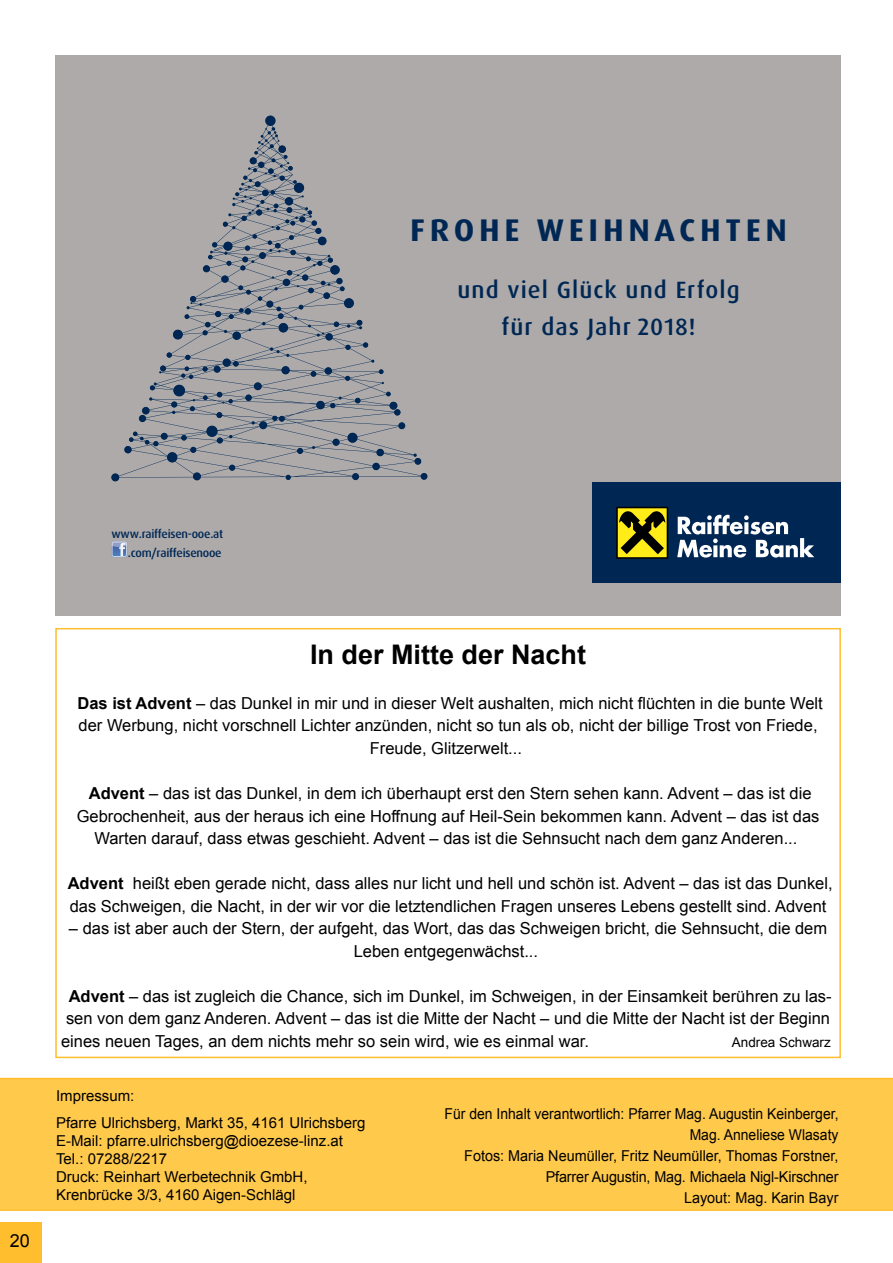
<style>
.page{position:relative;width:893px;height:1263px;background:#fff}
.page>*{position:absolute;margin:0;border:0;box-sizing:border-box;transform-origin:0 0}
.t1{font:700 31.35px "Dax Pro";letter-spacing:.14em;color:#002754;scale:1.05 1}
.t2{font:700 27px "Arial";color:#000}
.t3{font:500 23.55px/36.8px "Dax Pro";letter-spacing:.045em;color:#002754;text-align:center}
.t4{font:18px "Arial";color:#000}
.t5{font:16.5px/22.5px "Arial";color:#000;text-align:center}
.t6{font:15px/21px "Arial";color:#000;text-align:right;scale:.93 1}
.t7{font:15px/18px "Arial";color:#000}
.t8{font:13.5px "Arial";color:#000}
.t9{font:500 11.85px/19.6px "Dax Pro";letter-spacing:-.02em;color:#002754;text-align:right}
.s1{font-weight:700}
</style>
<div class="page">
<div style="left:0;top:1078px;width:893px;height:133px;background:#ffc94c"></div>
<div style="left:55px;top:55px;width:786px;height:560px;background:#adaaa9"></div>
<svg style="left:112px;top:116px;width:315px;height:365px"></svg>
<div style="left:111px;top:473px;width:8px;height:8px;background:#002754;border-radius:50%"></div>
<div style="left:193px;top:472px;width:8px;height:8px;background:#002754;border-radius:50%"></div>
<div style="left:352px;top:473px;width:7px;height:7px;background:#002754;border-radius:50%"></div>
<div style="left:259px;top:421px;width:8px;height:8px;background:#002754;border-radius:50%"></div>
<div style="left:142px;top:407px;width:8px;height:7px;background:#002754;border-radius:50%"></div>
<div style="left:124px;top:446px;width:8px;height:7px;background:#002754;border-radius:50%"></div>
<div style="left:161px;top:433px;width:7px;height:7px;background:#002754;border-radius:50%"></div>
<svg style="left:145px;top:440px;width:13px;height:6px"></svg>
<svg style="left:129px;top:431px;width:9px;height:11px"></svg>
<svg style="left:190px;top:447px;width:6px;height:6px"></svg>
<svg style="left:181px;top:435px;width:6px;height:6px"></svg>
<div style="left:167px;top:452px;width:10px;height:10px;background:#002754;border-radius:50%"></div>
<svg style="left:229px;top:465px;width:6px;height:6px"></svg>
<div style="left:217px;top:437px;width:6px;height:7px;background:#002754;border-radius:50%"></div>
<svg style="left:286px;top:475px;width:5px;height:5px"></svg>
<svg style="left:297px;top:448px;width:6px;height:6px"></svg>
<div style="left:332px;top:439px;width:8px;height:7px;background:#002754;border-radius:50%"></div>
<div style="left:347px;top:433px;width:11px;height:10px;background:#002754;border-radius:50%"></div>
<div style="left:376px;top:449px;width:8px;height:7px;background:#002754;border-radius:50%"></div>
<div style="left:372px;top:463px;width:8px;height:7px;background:#002754;border-radius:50%"></div>
<div style="left:414px;top:458px;width:7px;height:7px;background:#002754;border-radius:50%"></div>
<div style="left:421px;top:473px;width:6px;height:7px;background:#002754;border-radius:50%"></div>
<div style="left:398px;top:422px;width:7px;height:7px;background:#002754;border-radius:50%"></div>
<svg style="left:394px;top:409px;width:6px;height:6px"></svg>
<div style="left:390px;top:402px;width:7px;height:8px;background:#002754;border-radius:50%"></div>
<svg style="left:355px;top:398px;width:6px;height:5px"></svg>
<svg style="left:386px;top:392px;width:5px;height:4px"></svg>
<svg style="left:330px;top:403px;width:5px;height:5px"></svg>
<div style="left:316px;top:401px;width:9px;height:8px;background:#002754;border-radius:50%"></div>
<svg style="left:272px;top:416px;width:13px;height:6px"></svg>
<svg style="left:216px;top:412px;width:6px;height:6px"></svg>
<svg style="left:190px;top:406px;width:5px;height:5px"></svg>
<div style="left:171px;top:401px;width:6px;height:7px;background:#002754;border-radius:50%"></div>
<div style="left:139px;top:415px;width:7px;height:7px;background:#002754;border-radius:50%"></div>
<div style="left:245px;top:394px;width:7px;height:7px;background:#002754;border-radius:50%"></div>
<svg style="left:217px;top:392px;width:5px;height:5px"></svg>
<svg style="left:203px;top:395px;width:5px;height:5px"></svg>
<div style="left:173px;top:385px;width:12px;height:11px;background:#002754;border-radius:50%"></div>
<svg style="left:150px;top:385px;width:5px;height:5px"></svg>
<svg style="left:160px;top:365px;width:6px;height:6px"></svg>
<svg style="left:202px;top:366px;width:6px;height:6px"></svg>
<svg style="left:233px;top:361px;width:6px;height:6px"></svg>
<div style="left:214px;top:366px;width:7px;height:7px;background:#002754;border-radius:50%"></div>
<svg style="left:185px;top:355px;width:5px;height:5px"></svg>
<svg style="left:167px;top:352px;width:5px;height:6px"></svg>
<div style="left:173px;top:330px;width:10px;height:9px;background:#002754;border-radius:50%"></div>
<div style="left:232px;top:331px;width:9px;height:9px;background:#002754;border-radius:50%"></div>
<svg style="left:184px;top:314px;width:5px;height:5px"></svg>
<div style="left:281px;top:366px;width:9px;height:8px;background:#002754;border-radius:50%"></div>
<div style="left:223px;top:358px;width:8px;height:9px;background:#002754;border-radius:50%"></div>
<div style="left:254px;top:382px;width:8px;height:8px;background:#002754;border-radius:50%"></div>
<svg style="left:311px;top:371px;width:5px;height:6px"></svg>
<div style="left:325px;top:367px;width:7px;height:8px;background:#002754;border-radius:50%"></div>
<svg style="left:345px;top:376px;width:5px;height:5px"></svg>
<svg style="left:379px;top:369px;width:5px;height:5px"></svg>
<svg style="left:363px;top:342px;width:5px;height:6px"></svg>
<svg style="left:345px;top:345px;width:6px;height:5px"></svg>
<div style="left:325px;top:333px;width:8px;height:8px;background:#002754;border-radius:50%"></div>
<svg style="left:357px;top:320px;width:5px;height:6px"></svg>
<div style="left:344px;top:298px;width:10px;height:10px;background:#002754;border-radius:50%"></div>
<svg style="left:190px;top:296px;width:6px;height:6px"></svg>
<svg style="left:181px;top:366px;width:12px;height:13px"></svg>
<svg style="left:228px;top:399px;width:5px;height:4px"></svg>
<div style="left:206px;top:426px;width:12px;height:11px;background:#002754;border-radius:50%"></div>
<svg style="left:203px;top:144px;width:142px;height:191px"></svg>
<div style="left:592px;top:482px;width:248px;height:101px;background:#002754"></div>
<div style="left:616px;top:507px;width:52px;height:52px;background:#343004"></div>
<div style="left:618px;top:508px;width:49px;height:49px;background:#ffec18"></div>
<svg style="left:619px;top:511px;width:46px;height:43px"></svg>
<svg style="left:677px;top:515px;width:137px;height:43px"></svg>
<hr style="left:840px;top:482px;width:1px;height:101px;background:#002754">
<svg style="left:111px;top:541px;width:16px;height:16px"></svg>
<div style="left:112px;top:542px;width:15px;height:15px;border:1px solid #f0f1f3;border-radius:2px"></div>
<div style="left:55px;top:628px;width:786px;height:430px;border:2px solid #ffbe2e"></div>
<div style="left:0;top:1222px;width:41px;height:41px;background:#ffbe2e"></div>
<h1 class="t1" style="left:410px;top:210px;width:360px">FROHE WEIHNACHTEN</h1>
<h3 class="t3" style="left:457px;top:271px;width:284px">und viel Glück und Erfolg für das Jahr 2018!</h3>
<p class="t9" style="left:111px;top:524px;width:113px">www.raiffeisen-ooe.at .com/raiffeisenooe</p>
<p class="t4" style="left:10px;top:1229px;width:22px">20</p>
<h2 class="t2" style="left:310px;top:637px;width:278px">In der Mitte der Nacht</h2>
<p class="t5" style="left:78px;top:692px;width:747px"><span class="s1">Das ist Advent</span> – das Dunkel in mir und in dieser Welt aushalten, mich nicht flüchten in die bunte Welt der Werbung, nicht vorschnell Lichter anzünden, nicht so tun als ob, nicht der billige Trost von Friede,<br>Freude, Glitzerwelt...</p>
<p class="t5" style="left:77px;top:782px;width:744px"><span class="s1">Advent</span> – das ist das Dunkel, in dem ich überhaupt erst den Stern sehen kann. Advent – das ist die<br>Gebrochenheit, aus der heraus ich eine Hoffnung auf Heil-Sein bekommen kann. Advent – das ist das<br>Warten darauf, dass etwas geschieht. Advent – das ist die Sehnsucht nach dem ganz Anderen...</p>
<p class="t5" style="left:68px;top:872px;width:766px;text-align:left"><span class="s1">Advent</span> heißt eben gerade nicht, dass alles nur licht und hell und schön ist. Advent – das ist das Dunkel, das Schweigen, die Nacht, in der wir vor die letztendlichen Fragen unseres Lebens gestellt sind. Advent</p>
<p class="t5" style="left:69px;top:917px;width:760px">– das ist aber auch der Stern, der aufgeht, das Wort, das das Schweigen bricht, die Sehnsucht, die dem<br>Leben entgegenwächst...</p>
<p class="t5" style="left:69px;top:985px;width:765px"><span class="s1">Advent</span> – das ist zugleich die Chance, sich im Dunkel, im Schweigen, in der Einsamkeit berühren zu las-</p>
<p class="t5" style="left:66px;top:1007px;width:765px">sen von dem ganz Anderen. Advent – das ist die Mitte der Nacht – und die Mitte der Nacht ist der Beginn</p>
<p class="t5" style="left:61px;top:1030px;width:529px">eines neuen Tages, an dem nichts mehr so sein wird, wie es einmal war.</p>
<p class="t8" style="left:732px;top:1033px;width:101px">Andrea Schwarz</p>
<p class="t7" style="left:56px;top:1082px;width:311px;line-height:27px">Impressum:<br>Pfarre Ulrichsberg, Markt 35, 4161 Ulrichsberg</p>
<p class="t7" style="left:56px;top:1131px;width:288px">E-Mail: pfarre.ulrichsberg@dioezese-linz.at Tel.: 07288/2217<br>Druck: Reinhart Werbetechnik GmbH, Krenbrücke 3/3, 4160 Aigen-Schlägl</p>
<p class="t6" style="left:445px;top:1103px;width:425px">Für den Inhalt verantwortlich: Pfarrer Mag. Augustin Keinberger, Mag. Anneliese Wlasaty<br>Fotos: Maria Neumüller, Fritz Neumüller, Thomas Forstner, Pfarrer Augustin, Mag. Michaela Nigl-Kirschner<br>Layout: Mag. Karin Bayr</p>
</div>
